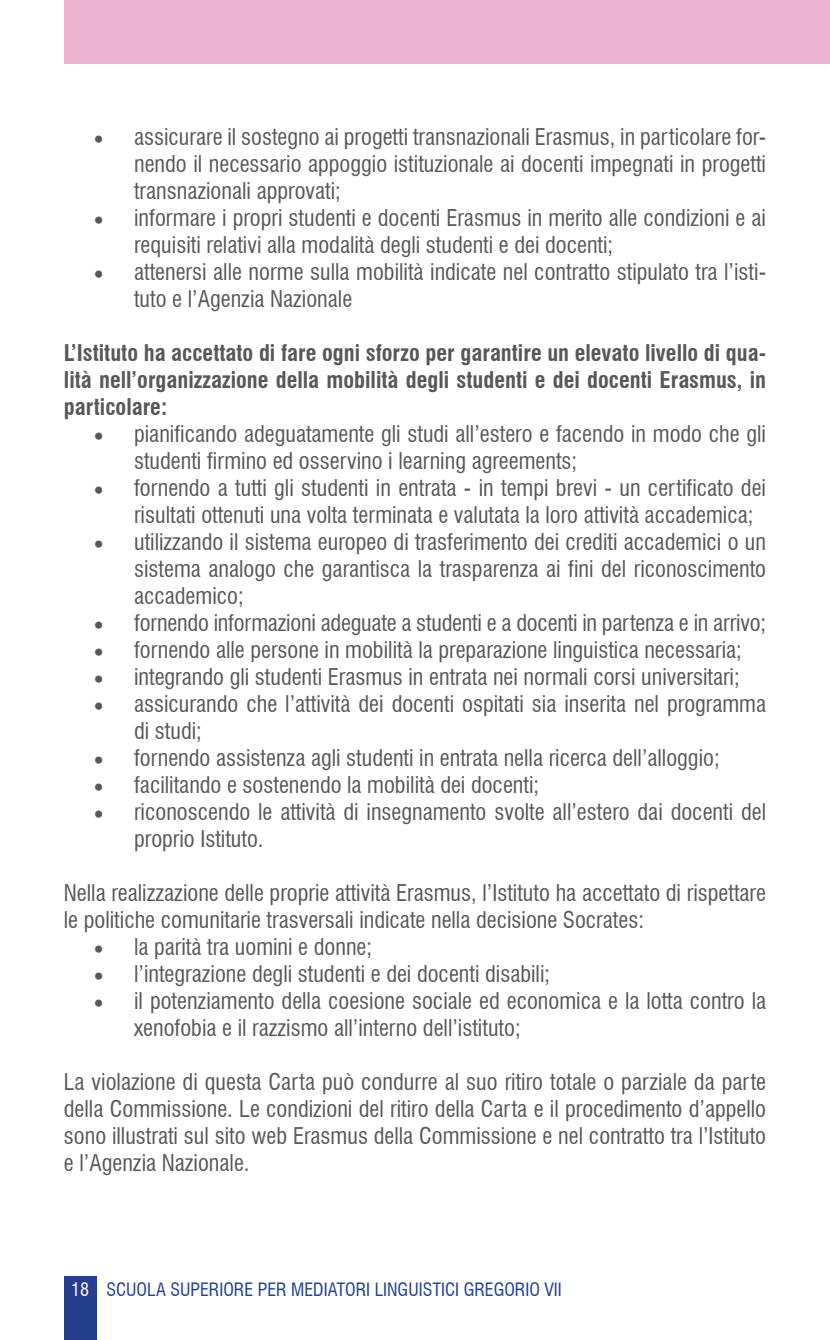
<style>
.page{position:relative;width:830px;height:1340px;background:#fff}
.page>*{position:absolute;margin:0;border:0;box-sizing:border-box;transform-origin:0 0}
.t1{font:condensed 22.5px/27px "Swiss 721 BT";color:#57585a}
.t2{font:700 condensed 22.5px/27px "Swiss 721 BT";color:#57585a;text-align:justify}
.t3{font:condensed 18px "Swiss 721 BT";color:#253f8e}
.s1{font-family:"Minion Pro";font-stretch:normal;font-size:27px}
.s2{color:#fff}
</style>
<div class="page">
<div style="left:64px;top:1276px;width:32px;height:63px;background:#253f8e"></div>
<div style="left:64px;top:0;width:765px;height:64px;background:#edb4d2"></div>
<p class="t1" style="left:134px;top:123px;width:633px;text-align:justify;text-indent:-40px"><span class="s1">•</span> assicurare il sostegno ai progetti transnazionali Erasmus, in particolare for&shy;nendo il necessario appoggio istituzionale ai docenti impegnati in progetti transnazionali approvati;</p>
<p class="t1" style="left:134px;top:204px;width:633px;text-indent:-41px"><span class="s1">•</span> informare i propri studenti e docenti Erasmus in merito alle condizioni e ai requisiti relativi alla modalità degli studenti e dei docenti;</p>
<p class="t1" style="left:134px;top:258px;width:633px;text-indent:-40px"><span class="s1">•</span> attenersi alle norme sulla mobilità indicate nel contratto stipulato tra l’isti&shy;tuto e l’Agenzia Nazionale</p>
<p class="t2" style="left:64px;top:339px;width:703px">L’Istituto ha accettato di fare ogni sforzo per garantire un elevato livello di qua&shy;lità nell’organizzazione della mobilità degli studenti e dei docenti Erasmus, in particolare:</p>
<p class="t1" style="left:134px;top:420px;width:633px;text-indent:-41px"><span class="s1">•</span> pianificando adeguatamente gli studi all’estero e facendo in modo che gli studenti firmino ed osservino i learning agreements;</p>
<p class="t1" style="left:134px;top:474px;width:633px;text-indent:-40px"><span class="s1">•</span> fornendo a tutti gli studenti in entrata - in tempi brevi - un certificato dei risultati ottenuti una volta terminata e valutata la loro attività accademica;</p>
<p class="t1" style="left:134px;top:528px;width:633px;text-align:justify;text-indent:-40px"><span class="s1">•</span> utilizzando il sistema europeo di trasferimento dei crediti accademici o un sistema analogo che garantisca la trasparenza ai fini del riconoscimento accademico;</p>
<p class="t1" style="left:93px;top:609px;width:673px"><span class="s1">•</span> fornendo informazioni adeguate a studenti e a docenti in partenza e in arrivo;</p>
<p class="t1" style="left:93px;top:636px;width:649px"><span class="s1">•</span> fornendo alle persone in mobilità la preparazione linguistica necessaria;</p>
<p class="t1" style="left:93px;top:663px;width:647px"><span class="s1">•</span> integrando gli studenti Erasmus in entrata nei normali corsi universitari;</p>
<p class="t1" style="left:134px;top:690px;width:633px;text-indent:-41px"><span class="s1">•</span> assicurando che l’attività dei docenti ospitati sia inserita nel programma di studi;</p>
<p class="t1" style="left:93px;top:744px;width:627px"><span class="s1">•</span> fornendo assistenza agli studenti in entrata nella ricerca dell’alloggio;</p>
<p class="t1" style="left:93px;top:771px;width:447px"><span class="s1">•</span> facilitando e sostenendo la mobilità dei docenti;</p>
<p class="t1" style="left:134px;top:798px;width:633px;text-indent:-40px"><span class="s1">•</span> riconoscendo le attività di insegnamento svolte all’estero dai docenti del proprio Istituto.</p>
<p class="t1" style="left:64px;top:879px;width:703px">Nella realizzazione delle proprie attività Erasmus, l’Istituto ha accettato di rispettare le politiche comunitarie trasversali indicate nella decisione Socrates:</p>
<p class="t1" style="left:93px;top:933px;width:280px"><span class="s1">•</span> la parità tra uomini e donne;</p>
<p class="t1" style="left:93px;top:960px;width:458px"><span class="s1">•</span> l’integrazione degli studenti e dei docenti disabili;</p>
<p class="t1" style="left:134px;top:987px;width:633px;text-indent:-41px"><span class="s1">•</span> il potenziamento della coesione sociale ed economica e la lotta contro la xenofobia e il razzismo all’interno dell’istituto;</p>
<p class="t1" style="left:64px;top:1068px;width:703px;text-align:justify">La violazione di questa Carta può condurre al suo ritiro totale o parziale da parte della Commissione. Le condizioni del ritiro della Carta e il procedimento d’appello sono illustrati sul sito web Erasmus della Commissione e nel contratto tra l’Istituto e l’Agenzia Nazionale.</p>
<p class="t3" style="left:71px;top:1278px;width:492px"><span class="s2">18</span> SCUOLA SUPERIORE PER MEDIATORI LINGUISTICI GREGORIO VII</p>
</div>
